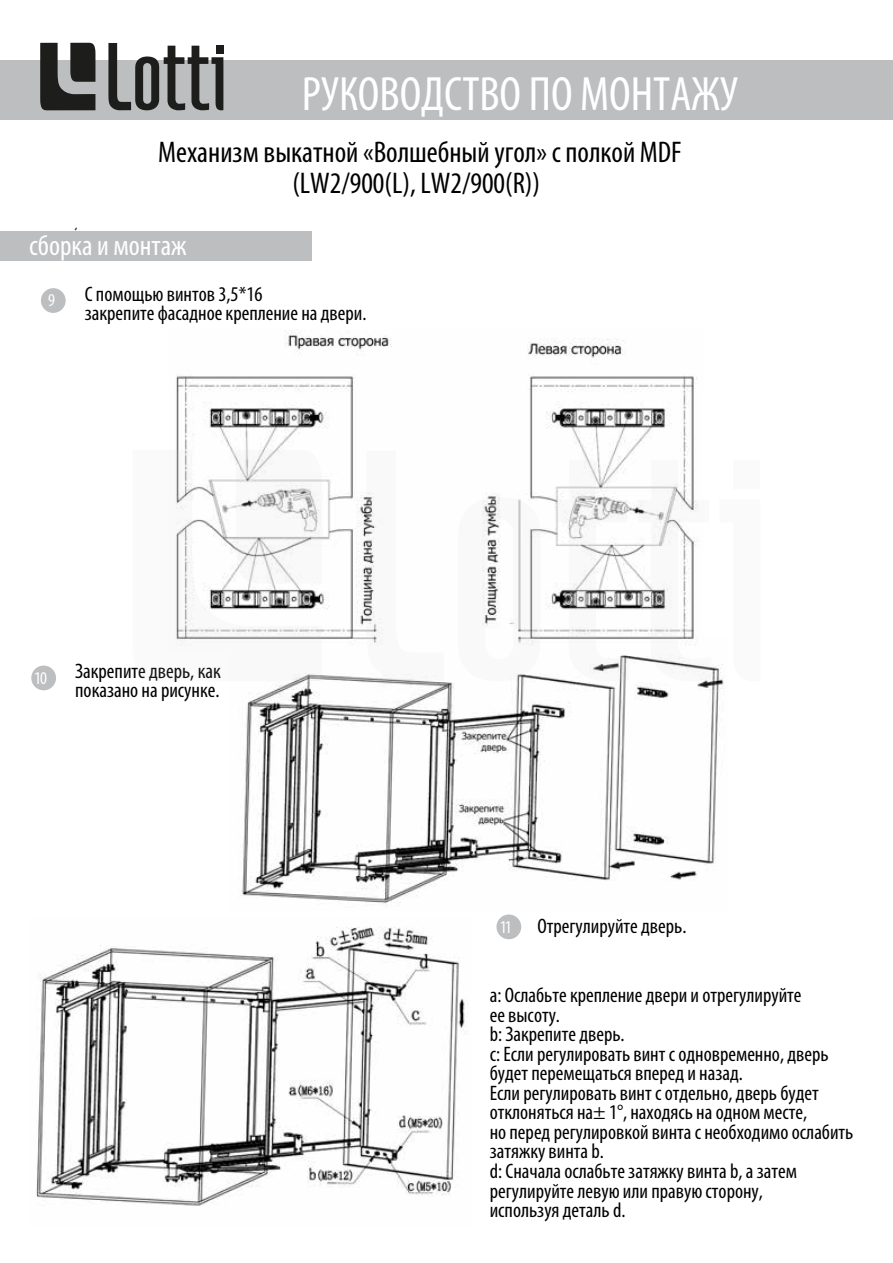
<style>
.page{position:relative;width:893px;height:1263px;background:#fff}
.page>*{position:absolute;margin:0;border:0;box-sizing:border-box;transform-origin:0 0}
.t1{font:condensed 48.45px "Myriad Pro";color:#fff}
.t2{font:condensed 30px/31.5px "Myriad Pro";color:#000;text-align:center}
.t3{font:condensed 28.8px "Myriad Pro";color:#fff}
.t4{font:condensed 21px/19.5px "Myriad Pro";color:#000}
.t5{font:condensed 18px "Myriad Pro";color:#fff}
.s1{font-size:18px;color:#fff}
</style>
<div class="page">
<div style="left:0;top:60px;width:893px;height:59px;background:#bcbec0"></div>
<div style="left:0;top:231px;width:312px;height:30px;background:#bcbec0"></div>
<img style="left:241px;top:656px;width:483px;height:249px">
<div style="left:41px;top:288px;width:25px;height:25px;background:#bcbec0;border-radius:50%"></div>
<img style="left:176px;top:330px;width:521px;height:315px">
<div style="left:31px;top:665px;width:25px;height:25px;background:#bcbec0;border-radius:50%"></div>
<img style="left:36px;top:927px;width:432px;height:279px">
<div style="left:496px;top:914px;width:25px;height:25px;background:#bcbec0;border-radius:50%"></div>
<svg style="left:40px;top:43px;width:55px;height:67px"></svg>
<svg style="left:108px;top:43px;width:115px;height:67px"></svg>
<div style="left:216px;top:46px;width:7px;height:8px;background:#1d1d1b"></div>
<svg style="left:176px;top:450px;width:146px;height:231px"></svg>
<svg style="left:366px;top:451px;width:78px;height:230px"></svg>
<svg style="left:458px;top:497px;width:82px;height:184px"></svg>
<svg style="left:556px;top:460px;width:73px;height:221px"></svg>
<svg style="left:638px;top:460px;width:73px;height:221px"></svg>
<svg style="left:719px;top:656px;width:5px;height:25px"></svg>
<div style="left:733px;top:460px;width:27px;height:28px;background:#fafafa"></div>
<h1 class="t1" style="left:302px;top:64px;width:438px">РУКОВОДСТВО ПО МОНТАЖУ</h1>
<h2 class="t2" style="left:158px;top:136px;width:525px">Механизм выкатной «Волшебный угол» с полкой MDF (LW2/900(L), LW2/900(R))</h2>
<h3 class="t3" style="left:29px;top:228px;width:159px">сборка и монтаж</h3>
<p class="t5" style="left:48px;top:289px;width:8px">9</p>
<p class="t4" style="left:85px;top:284px;width:283px">С помощью винтов 3,5*16<br>закрепите фасадное крепление на двери.</p>
<p class="t5" style="left:34px;top:667px;width:14px">10</p>
<p class="t4" style="left:75px;top:661px;width:147px">Закрепите дверь, как показано на рисунке.</p>
<p class="t4" style="left:500px;top:916px;width:188px"><span class="s1">11</span> Отрегулируйте дверь.</p>
<p class="t4" style="left:490px;top:985px;width:365px">a: Ослабьте крепление двери и отрегулируйте<br>ее высоту.<br>b: Закрепите дверь.<br>с: Если регулировать винт с одновременно, дверь будет перемещаться вперед и назад.<br>Если регулировать винт с отдельно, дверь будет отклоняться на± 1°, находясь на одном месте,<br>но перед регулировкой винта с необходимо ослабить затяжку винта b.<br>d: Сначала ослабьте затяжку винта b, а затем регулируйте левую или правую сторону,<br>используя деталь d.</p>
</div>
